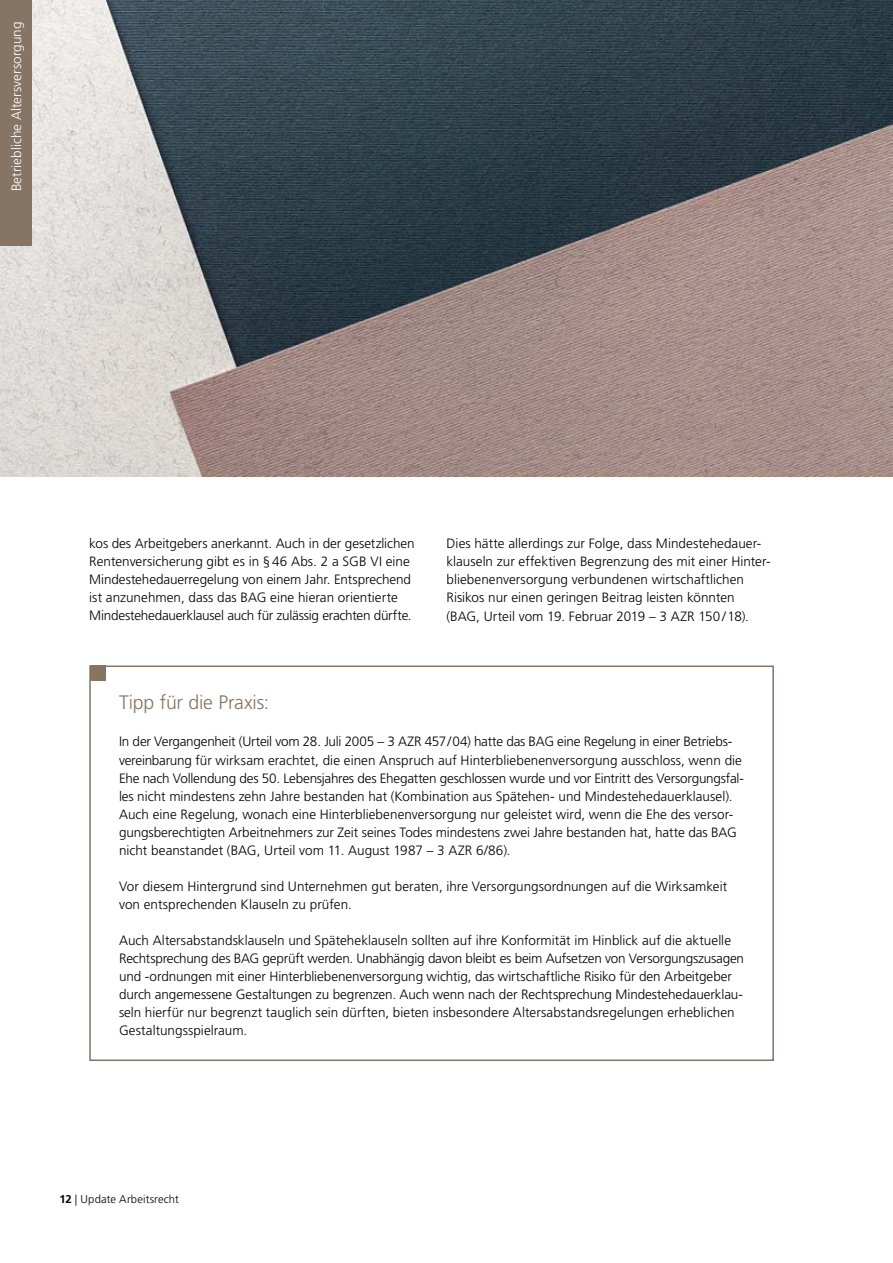
<style>
.page{position:relative;width:893px;height:1263px;background:#fff}
.page>*{position:absolute;margin:0;border:0;box-sizing:border-box;transform-origin:0 0}
.t1{font:300 19.5px "Frutiger LT Pro";letter-spacing:-.01em;color:#867465}
.t2{font:300 13.5px/18px "Frutiger LT Pro";color:#000}
.t3{font:300 13.5px "Frutiger LT Pro";letter-spacing:.005em;color:#fff}
.t4{font:300 11.25px "Frutiger LT Pro";letter-spacing:.01em;color:#000}
.s1{font-weight:700}
</style>
<div class="page">
<img style="left:0;top:0;width:893px;height:476px">
<div style="left:0;top:0;width:32px;height:245px;background:#867465"></div>
<div style="left:89px;top:665px;width:685px;height:396px;background:#fff;border:2px solid #867465"></div>
<div style="left:90px;top:665px;width:15px;height:16px;background:#867465"></div>
<p class="t3" style="left:8px;top:191px;width:171px;rotate:-90deg">Betriebliche Altersversorgung</p>
<p class="t2" style="left:89px;top:535px;width:327px">kos des Arbeitgebers anerkannt. Auch in der gesetzlichen Rentenversicherung gibt es in §46 Abs. 2 a SGB VI eine Mindestehedauerregelung von einem Jahr. Entsprechend ist anzunehmen, dass das BAG eine hieran orientierte Mindestehedauerklausel auch für zulässig erachten dürfte.</p>
<p class="t2" style="left:446px;top:535px;width:326px">Dies hätte allerdings zur Folge, dass Mindestehedauer&shy;klauseln zur effektiven Begrenzung des mit einer Hinter&shy;bliebenenversorgung verbundenen wirtschaftlichen Risikos nur einen geringen Beitrag leisten könnten (BAG, Urteil vom 19. Februar 2019 – 3 AZR 150/18).</p>
<h1 class="t1" style="left:119px;top:690px;width:152px">Tipp für die Praxis:</h1>
<p class="t2" style="left:119px;top:733px;width:626px">In der Vergangenheit (Urteil vom 28. Juli 2005 – 3 AZR 457/04) hatte das BAG eine Regelung in einer Betriebs&shy;vereinbarung für wirksam erachtet, die einen Anspruch auf Hinterbliebenenversorgung ausschloss, wenn die Ehe nach Vollendung des 50. Lebensjahres des Ehegatten geschlossen wurde und vor Eintritt des Versorgungsfal&shy;les nicht mindestens zehn Jahre bestanden hat (Kombination aus Spätehen- und Mindestehedauerklausel).<br>Auch eine Regelung, wonach eine Hinterbliebenenversorgung nur geleistet wird, wenn die Ehe des versor&shy;gungsberechtigten Arbeitnehmers zur Zeit seines Todes mindestens zwei Jahre bestanden hat, hatte das BAG nicht beanstandet (BAG, Urteil vom 11. August 1987 – 3 AZR 6/86).</p>
<p class="t2" style="left:119px;top:877px;width:610px">Vor diesem Hintergrund sind Unternehmen gut beraten, ihre Versorgungsordnungen auf die Wirksamkeit von entsprechenden Klauseln zu prüfen.</p>
<p class="t2" style="left:119px;top:931px;width:627px">Auch Altersabstandsklauseln und Späteheklauseln sollten auf ihre Konformität im Hinblick auf die aktuelle Rechtsprechung des BAG geprüft werden. Unabhängig davon bleibt es beim Aufsetzen von Versorgungszusagen und -ordnungen mit einer Hinterbliebenenversorgung wichtig, das wirtschaftliche Risiko für den Arbeitgeber durch angemessene Gestaltungen zu begrenzen. Auch wenn nach der Rechtsprechung Mindestehedauerklau&shy;seln hierfür nur begrenzt tauglich sein dürften, bieten insbesondere Altersabstandsregelungen erheblichen Gestaltungsspielraum.</p>
<p class="t4" style="left:60px;top:1193px;width:121px"><span class="s1">12</span> | Update Arbeitsrecht</p>
</div>
